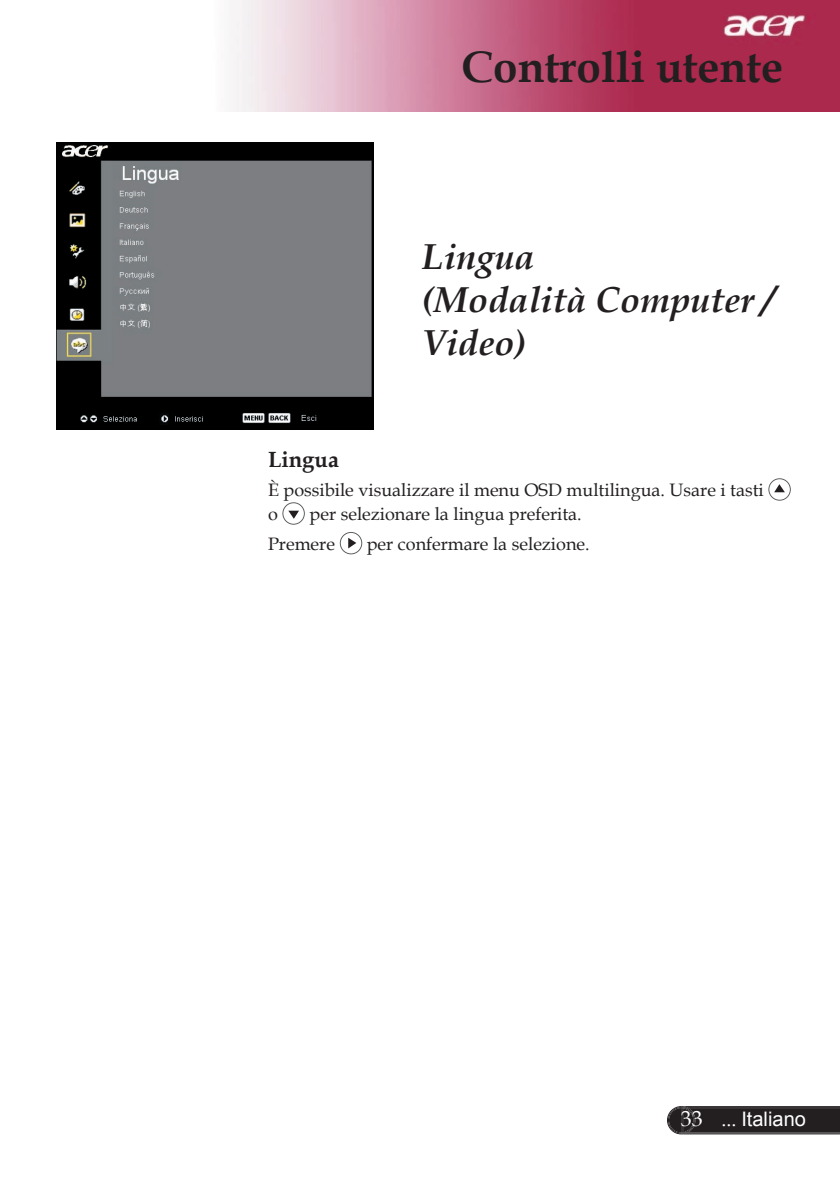
<style>
.page{position:relative;width:840px;height:1191px;background:#fff}
.page>*{position:absolute;margin:0;border:0;box-sizing:border-box;transform-origin:0 0}
.t1{font:700 44px "Book Antiqua";color:#231f20}
.t2{font:italic 700 36px/43.2px "Book Antiqua";color:#231f20}
.t3{font:700 22px "Book Antiqua";color:#231f20}
.t4{font:20px "Arial";color:#fff}
.t5{font:18px/24px "Book Antiqua";color:#231f20}
.s1{font-family:"Book Antiqua";font-size:22px}
.s2{font-family:"Book Antiqua"}
</style>
<div class="page">
<svg style="left:667px;top:1106px;width:172px;height:28px;background:#2e2a2b"></svg>
<img style="left:230px;top:0;width:609px;height:112px">
<svg style="left:768px;top:478px;width:22px;height:22px"></svg>
<svg style="left:282px;top:502px;width:22px;height:22px"></svg>
<svg style="left:339px;top:532px;width:23px;height:22px"></svg>
<img style="left:57px;top:142px;width:316px;height:287px">
<h1 class="t1" style="left:461px;top:37px;width:323px">Controlli utente</h1>
<h2 class="t2" style="left:422px;top:235px;width:354px">Lingua<br>(Modalità Computer /<br>Video)</h2>
<p class="t3" style="left:268px;top:444px;width:72px">Lingua</p>
<p class="t5" style="left:268px;top:477px;width:497px">È possibile visualizzare il menu OSD multilingua. Usare i tasti o</p>
<p class="t5" style="left:268px;top:498px;width:315px;line-height:29.6px;text-indent:42px">per selezionare la lingua preferita.<br>Premere</p>
<p class="t5" style="left:366px;top:531px;width:224px">per confermare la selezione.</p>
<p class="t4" style="left:680px;top:1106px;width:126px"><span class="s1">33</span> <span class="s2">...</span> Italiano</p>
</div>
